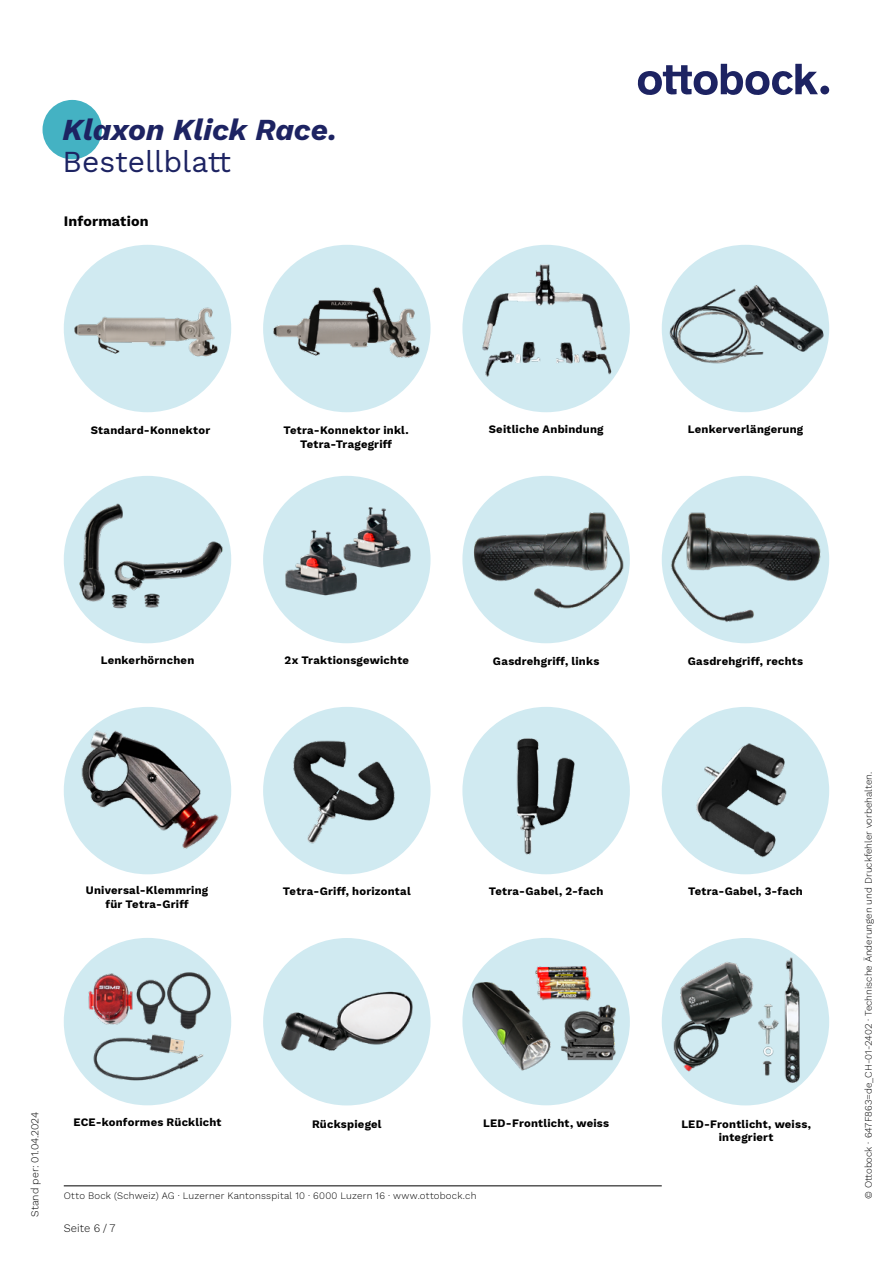
<style>
.page{position:relative;width:893px;height:1263px;background:#fff}
.page>*{position:absolute;margin:0;border:0;box-sizing:border-box;transform-origin:0 0}
.t1{font:italic 700 30px "Work Sans";color:#1d2362}
.t2{font:30px "Work Sans";color:#1d2362}
.t3{font:700 14.25px "Work Sans";letter-spacing:.01em;color:#000}
.t4{font:700 11.25px/13.5px "Work Sans";letter-spacing:.02em;color:#000;text-align:center}
.t5{font:300 11.25px "Work Sans";letter-spacing:.005em;color:#000}
.t6{font:300 10.5px "Work Sans";color:#000}
.t7{font:300 9.75px "Work Sans";color:#000}
.t8{font:300 9.75px "Work Sans";letter-spacing:.02em;color:#000}
</style>
<div class="page">
<hr style="left:64px;top:1185px;width:598px;height:1px;background:#000">
<div style="left:820px;top:86px;width:9px;height:8px;background:#1d2362;border-radius:50%"></div>
<svg style="left:638px;top:64px;width:180px;height:31px"></svg>
<div style="left:43px;top:100px;width:59px;height:59px;background:#44b2c3;border-radius:50%"></div>
<div style="left:64px;top:245px;width:167px;height:167px;background:#d0eaf1;border-radius:50%"></div>
<img style="left:69px;top:256px;width:152px;height:151px">
<div style="left:263px;top:245px;width:168px;height:167px;background:#d0eaf1;border-radius:50%"></div>
<img style="left:268px;top:249px;width:154px;height:154px">
<div style="left:662px;top:245px;width:167px;height:167px;background:#d0eaf1;border-radius:50%"></div>
<img style="left:667px;top:249px;width:158px;height:158px">
<div style="left:64px;top:476px;width:167px;height:167px;background:#d0eaf1;border-radius:50%"></div>
<img style="left:71px;top:485px;width:155px;height:156px">
<div style="left:263px;top:476px;width:168px;height:167px;background:#d0eaf1;border-radius:50%"></div>
<img style="left:462px;top:476px;width:168px;height:167px;border-radius:84px">
<img style="left:662px;top:476px;width:167px;height:167px;border-radius:84px">
<div style="left:462px;top:938px;width:168px;height:167px;background:#d0eaf1;border-radius:50%"></div>
<img style="left:467px;top:939px;width:158px;height:158px">
<div style="left:662px;top:938px;width:167px;height:167px;background:#d0eaf1;border-radius:50%"></div>
<img style="left:668px;top:948px;width:140px;height:140px">
<img style="left:263px;top:938px;width:168px;height:167px;border-radius:84px">
<img style="left:366px;top:505px;width:53px;height:63px">
<img style="left:276px;top:529px;width:90px;height:78px">
<div style="left:263px;top:707px;width:168px;height:167px;background:#d0eaf1;border-radius:50%"></div>
<div style="left:462px;top:707px;width:168px;height:167px;background:#d0eaf1;border-radius:50%"></div>
<div style="left:662px;top:707px;width:167px;height:167px;background:#d0eaf1;border-radius:50%"></div>
<img style="left:280px;top:728px;width:127px;height:127px">
<img style="left:480px;top:730px;width:127px;height:127px">
<img style="left:682px;top:743px;width:127px;height:121px">
<div style="left:64px;top:938px;width:167px;height:167px;background:#d0eaf1;border-radius:50%"></div>
<img style="left:86px;top:961px;width:127px;height:126px">
<div style="left:64px;top:707px;width:167px;height:167px;background:#d0eaf1;border-radius:50%"></div>
<img style="left:69px;top:711px;width:156px;height:156px">
<div style="left:462px;top:245px;width:168px;height:167px;background:#d0eaf1;border-radius:50%"></div>
<img style="left:475px;top:263px;width:142px;height:114px">
<h1 class="t1" style="left:63px;top:107px;width:276px">Klaxon Klick Race.</h1>
<h1 class="t2" style="left:63px;top:139px;width:170px">Bestellblatt</h1>
<p class="t3" style="left:64px;top:210px;width:86px">Information</p>
<p class="t4" style="left:489px;top:422px;width:116px">Seitliche Anbindung</p>
<p class="t4" style="left:91px;top:423px;width:121px">Standard-Konnektor</p>
<p class="t4" style="left:283px;top:423px;width:127px">Tetra-Konnektor inkl.<br>Tetra-Tragegriff</p>
<p class="t4" style="left:688px;top:422px;width:117px">Lenkerverlängerung</p>
<p class="t4" style="left:101px;top:653px;width:95px">Lenkerhörnchen</p>
<p class="t4" style="left:285px;top:653px;width:126px">2x Traktionsgewichte</p>
<p class="t4" style="left:493px;top:654px;width:108px">Gasdrehgriff, links</p>
<p class="t4" style="left:688px;top:654px;width:117px">Gasdrehgriff, rechts</p>
<p class="t4" style="left:86px;top:883px;width:124px">Universal-Klemmring für Tetra-Griff</p>
<p class="t4" style="left:283px;top:884px;width:129px">Tetra-Griff, horizontal</p>
<p class="t4" style="left:489px;top:884px;width:116px">Tetra-Gabel, 2-fach</p>
<p class="t4" style="left:688px;top:884px;width:116px">Tetra-Gabel, 3-fach</p>
<p class="t6" style="left:27px;top:1217px;width:106px;rotate:-90deg">Stand per: 01.04.2024</p>
<p class="t4" style="left:73px;top:1115px;width:150px">ECE-konformes Rücklicht</p>
<p class="t4" style="left:312px;top:1116px;width:71px">Rückspiegel</p>
<p class="t4" style="left:483px;top:1116px;width:127px">LED-Frontlicht, weiss</p>
<p class="t4" style="left:681px;top:1116px;width:131px">LED-Frontlicht, weiss, integriert</p>
<p class="t8" style="left:64px;top:1188px;width:414px">Otto Bock (Schweiz) AG · Luzerner Kantonsspital 10 · 6000 Luzern 16 · www.ottobock.ch</p>
<p class="t5" style="left:64px;top:1220px;width:53px">Seite 6 / 7</p>
<p class="t7" style="left:861px;top:1199px;width:429px;rotate:-90deg">© Ottobock · 647F863=de_CH-01-2402 · Technische Änderungen und Druckfehler vorbehalten.</p>
</div>
